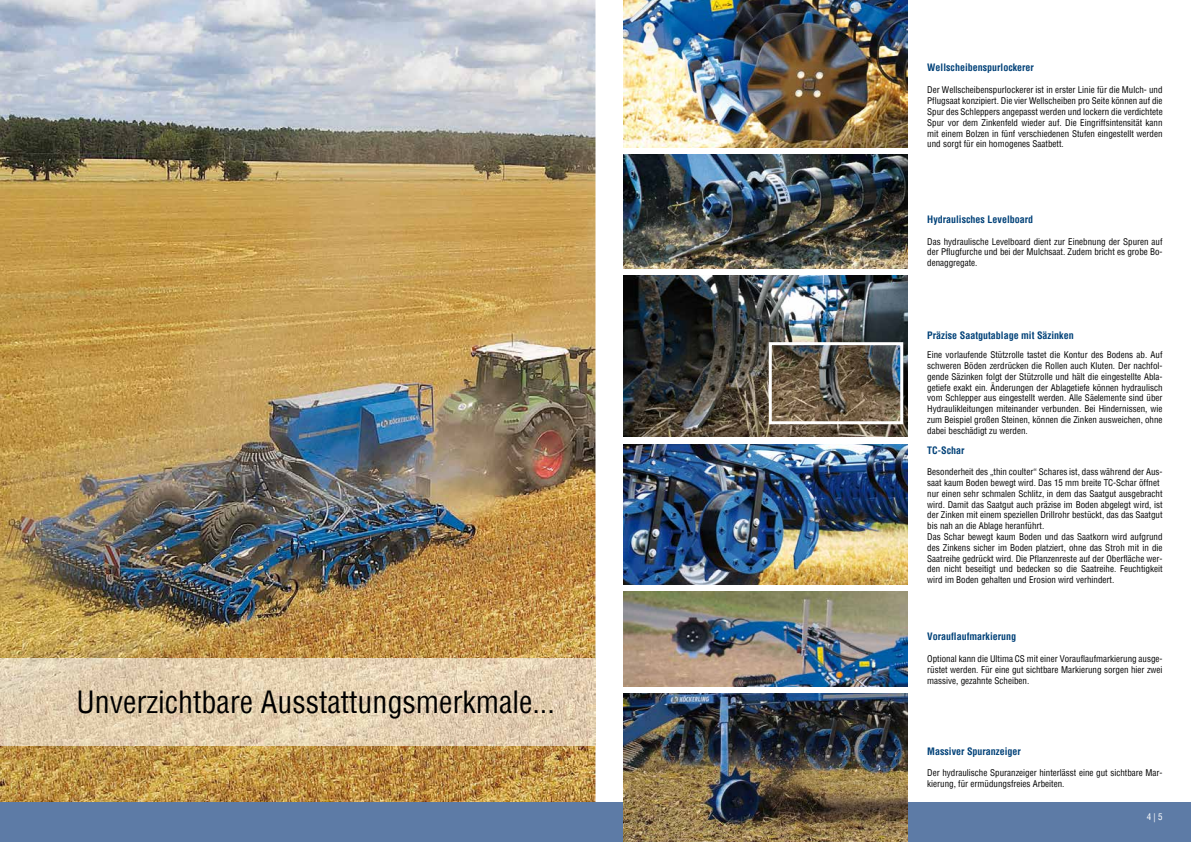
<style>
.page{position:relative;width:1191px;height:842px;background:#fff}
.page>*{position:absolute;margin:0;border:0;box-sizing:border-box;transform-origin:0 0}
.t1{font:condensed 30px "Helvetica";color:#000}
.t2{font:700 condensed 10px "Helvetica";color:#004178}
.t3{font:condensed 9px/10.8px "Helvetica";color:#000;text-align:justify}
.t4{font:condensed 9px "Helvetica";color:#fff}
</style>
<div class="page">
<img style="left:0;top:0;width:595px;height:802px">
<div style="left:0;top:802px;width:1191px;height:40px;background:#5d7ba6"></div>
<img style="left:0;top:658px;width:595px;height:87px">
<img style="left:624px;top:276px;width:283px;height:160px">
<img style="left:773px;top:346px;width:126px;height:74px">
<div style="left:769px;top:342px;width:134px;height:82px;border:3px solid #fff"></div>
<img style="left:624px;top:0;width:283px;height:147px">
<img style="left:624px;top:445px;width:283px;height:139px">
<img style="left:624px;top:591px;width:283px;height:95px">
<img style="left:624px;top:693px;width:283px;height:149px">
<img style="left:624px;top:154px;width:283px;height:115px">
<h1 class="t1" style="left:77px;top:682px;width:480px">Unverzichtbare Ausstattungsmerkmale...</h1>
<p class="t2" style="left:927px;top:60px;width:108px">Wellscheibenspurlockerer</p>
<p class="t3" style="left:927px;top:85px;width:237px">Der Wellscheibenspurlockerer ist in erster Linie für die Mulch- und Pflugsaat konzipiert. Die vier Wellscheiben pro Seite können auf die Spur des Schleppers angepasst werden und lockern die verdichtete Spur vor dem Zinkenfeld wieder auf. Die Eingriffsintensität kann mit einem Bolzen in fünf verschiedenen Stufen eingestellt werden und sorgt für ein homogenes Saatbett.</p>
<p class="t2" style="left:927px;top:213px;width:107px">Hydraulisches Levelboard</p>
<p class="t3" style="left:927px;top:236px;width:237px">Das hydraulische Levelboard dient zur Einebnung der Spuren auf der Pflugfurche und bei der Mulchsaat. Zudem bricht es grobe Bo&shy;denaggregate.</p>
<p class="t2" style="left:927px;top:329px;width:148px">Präzise Saatgutablage mit Säzinken</p>
<p class="t3" style="left:927px;top:349px;width:237px">Eine vorlaufende Stützrolle tastet die Kontur des Bodens ab. Auf schweren Böden zerdrücken die Rollen auch Kluten. Der nachfol&shy;gende Säzinken folgt der Stützrolle und hält die eingestellte Abla&shy;getiefe exakt ein. Änderungen der Ablagetiefe können hydraulisch vom Schlepper aus eingestellt werden. Alle Säelemente sind über Hydraulikleitungen miteinander verbunden. Bei Hindernissen, wie zum Beispiel großen Steinen, können die Zinken ausweichen, ohne dabei beschädigt zu werden.</p>
<p class="t2" style="left:927px;top:443px;width:39px">TC-Schar</p>
<p class="t3" style="left:927px;top:466px;width:237px;text-align:left">Besonderheit des „thin coulter“ Schares ist, dass während der Aus&shy;saat kaum Boden bewegt wird. Das 15 mm breite TC-Schar öffnet nur einen sehr schmalen Schlitz, in dem das Saatgut ausgebracht wird. Damit das Saatgut auch präzise im Boden abgelegt wird, ist der Zinken mit einem speziellen Drillrohr bestückt, das das Saatgut bis nah an die Ablage heranführt.<br>Das Schar bewegt kaum Boden und das Saatkorn wird aufgrund des Zinkens sicher im Boden platziert, ohne das Stroh mit in die Saatreihe gedrückt wird. Die Pflanzenreste auf der Oberfläche wer&shy;den nicht beseitigt und bedecken so die Saatreihe. Feuchtigkeit wird im Boden gehalten und Erosion wird verhindert.</p>
<p class="t2" style="left:927px;top:630px;width:90px">Vorauflaufmarkierung</p>
<p class="t3" style="left:927px;top:653px;width:237px">Optional kann die Ultima CS mit einer Vorauflaufmarkierung ausge&shy;rüstet werden. Für eine gut sichtbare Markierung sorgen hier zwei massive, gezahnte Scheiben.</p>
<p class="t2" style="left:927px;top:744px;width:95px">Massiver Spuranzeiger</p>
<p class="t3" style="left:927px;top:767px;width:237px">Der hydraulische Spuranzeiger hinterlässt eine gut sichtbare Mar&shy;kierung, für ermüdungsfreies Arbeiten.</p>
<p class="t4" style="left:1146px;top:811px;width:17px">4 | 5</p>
</div>
